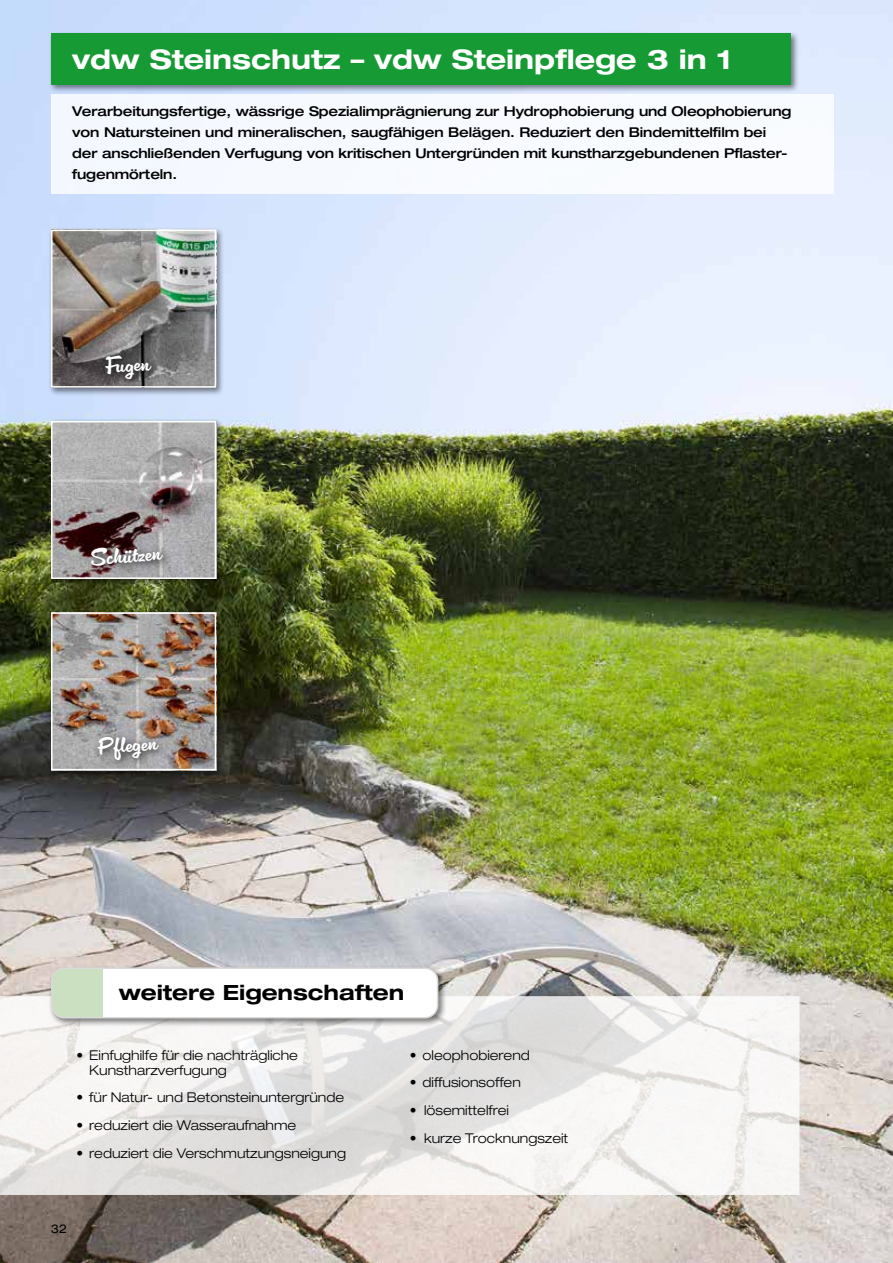
<style>
.page{position:relative;width:893px;height:1263px;background:#fff}
.page>*{position:absolute;margin:0;border:0;box-sizing:border-box;transform-origin:0 0}
.t1{font:700 expanded 27px "Helvetica Neue LT Std";color:#fff}
.t2{font:24px "Cinema Script";color:#fff}
.t3{font:700 expanded 21px "Helvetica Neue LT Std";color:#000}
.t4{font:500 expanded 13.5px/21px "Helvetica Neue LT Std";letter-spacing:-.01em;color:#000}
.t5{font:300 expanded 13.5px/15px "Helvetica Neue LT Std";color:#000}
.t6{font:expanded 12px "Helvetica Neue LT Std";color:#000}
</style>
<div class="page">
<img style="left:0;top:0;width:893px;height:1263px">
<div style="left:49px;top:418px;width:176px;height:169px;background:#000;opacity:.5"></div>
<img style="left:54px;top:424px;width:159px;height:152px">
<div style="left:51px;top:421px;width:165px;height:158px;border:2px solid #fff"></div>
<div style="left:86px;top:541px;width:87px;height:34px;background:#000;opacity:.75"></div>
<div style="left:49px;top:610px;width:176px;height:169px;background:#000;opacity:.5"></div>
<img style="left:54px;top:615px;width:159px;height:152px">
<div style="left:51px;top:612px;width:165px;height:158px;border:2px solid #fff"></div>
<div style="left:49px;top:227px;width:176px;height:169px;background:#000;opacity:.5"></div>
<img style="left:54px;top:233px;width:159px;height:152px">
<div style="left:51px;top:230px;width:165px;height:158px;border:2px solid #fff"></div>
<div style="left:101px;top:350px;width:60px;height:39px;background:#000;opacity:.75"></div>
<div style="left:93px;top:731px;width:75px;height:38px;background:#000;opacity:.75"></div>
<svg style="left:0;top:996px;width:799px;height:199px"></svg>
<div style="left:49px;top:965px;width:398px;height:62px;background:#000;opacity:.5"></div>
<div style="left:52px;top:968px;width:386px;height:50px;background:#fff;border-radius:13px"></div>
<div style="left:52px;top:968px;width:51px;height:50px;background:#cbe0c1"></div>
<div style="left:51px;top:967px;width:387px;height:51px;border:2px solid #dadada;border-radius:13px"></div>
<div style="left:48px;top:31px;width:751px;height:62px;background:#000;opacity:.5"></div>
<div style="left:51px;top:34px;width:740px;height:51px;background:#159a34"></div>
<div style="left:51px;top:94px;width:782px;height:99px;background:#f7fafe"></div>
<h1 class="t1" style="left:72px;top:42px;width:661px">vdw Steinschutz – vdw Steinpflege 3 in 1</h1>
<p class="t4" style="left:72px;top:100px;width:721px">Verarbeitungsfertige, wässrige Spezialimprägnierung zur Hydrophobierung und Oleophobierung von Natursteinen und mineralischen, saugfähigen Belägen. Reduziert den Bindemittelfilm bei der anschließenden Verfugung von kritischen Untergründen mit kunstharzgebundenen Pflaster&shy;fugenmörteln.</p>
<h2 class="t2" style="left:103px;top:352px;width:47px;rotate:-4deg">Fu gen</h2>
<h2 class="t2" style="left:89px;top:543px;width:73px;rotate:-4deg">Schütz en</h2>
<h2 class="t2" style="left:96px;top:732px;width:61px;rotate:-4deg">Pflegen</h2>
<h3 class="t3" style="left:119px;top:980px;width:287px">weitere Eigenschaften</h3>
<p class="t5" style="left:89px;top:1047px;width:210px;text-indent:-13px">• Einfughilfe für die nachträgliche<br>Kunstharzverfugung</p>
<p class="t5" style="left:77px;top:1090px;width:269px">• für Natur- und Betonsteinuntergründe</p>
<p class="t5" style="left:77px;top:1117px;width:221px">• reduziert die Wasseraufnahme</p>
<p class="t5" style="left:77px;top:1145px;width:271px">• reduziert die Verschmutzungsneigung</p>
<p class="t6" style="left:51px;top:1221px;width:18px">32</p>
<p class="t5" style="left:410px;top:1047px;width:122px">• oleophobierend</p>
<p class="t5" style="left:410px;top:1075px;width:113px">• diffusionsoffen</p>
<p class="t5" style="left:410px;top:1102px;width:101px">• lösemittelfrei</p>
<p class="t5" style="left:410px;top:1130px;width:160px">• kurze Trocknungszeit</p>
</div>
